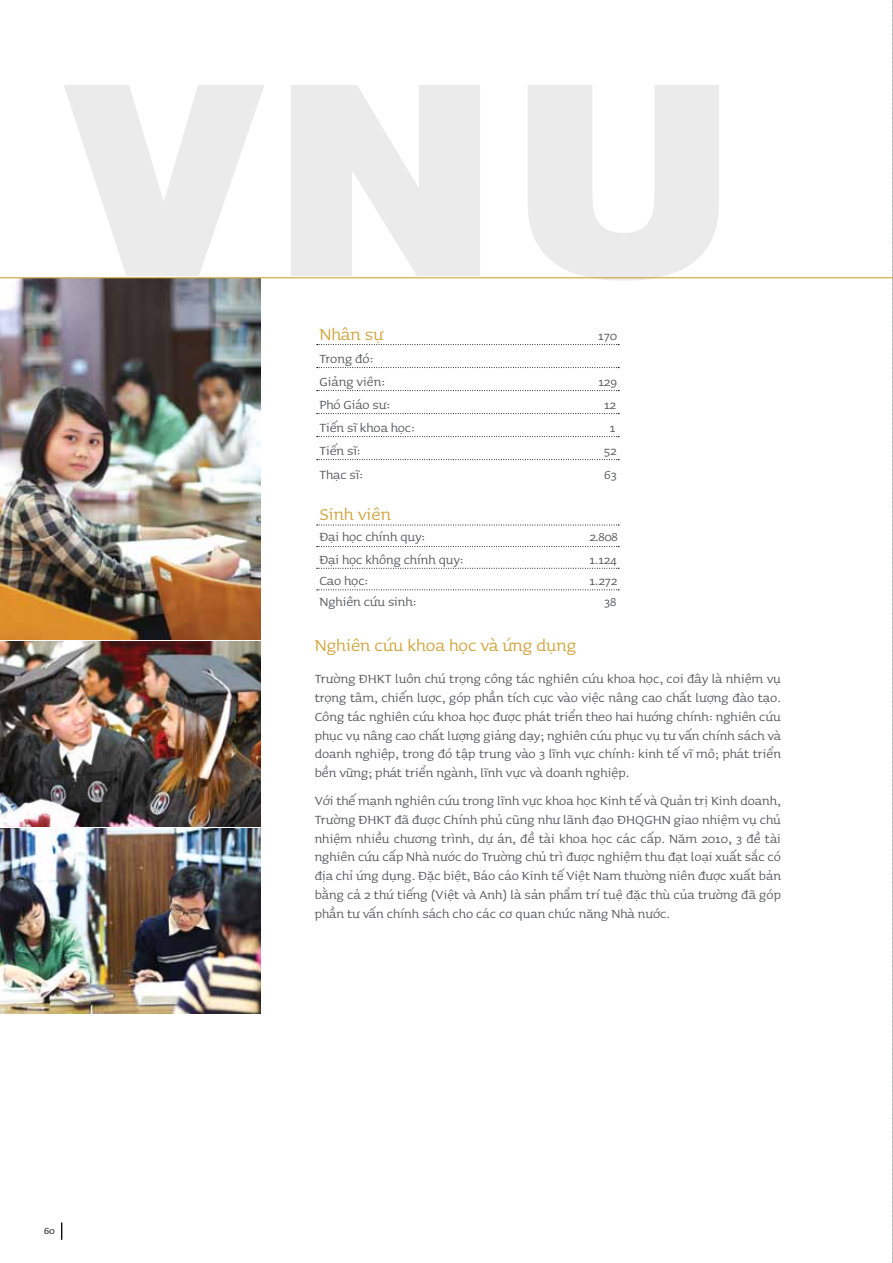
<style>
.page{position:relative;width:893px;height:1263px;background:#fff}
.page>*{position:absolute;margin:0;border:0;box-sizing:border-box;transform-origin:0 0}
.t1{font:21px "Oxydesign SR";color:#d1a43e}
.t2{font:15.75px/18.9px "Oxydesign SR";color:#58595b;text-align:justify}
.t3{font:12px "Oxydesign SR";color:#58595b}
</style>
<div class="page">
<svg style="left:64px;top:85px;width:655px;height:196px;fill:#ebebec"></svg>
<svg style="left:892px;top:0;width:1px;height:1263px"></svg>
<svg style="left:61px;top:1222px;width:1px;height:18px"></svg>
<img style="left:0;top:642px;width:260px;height:371px">
<img style="left:0;top:278px;width:260px;height:362px">
<hr style="left:0;top:277px;width:893px;height:1px;background:#d1a43e">
<svg style="left:317px;top:525px;width:302px;height:1px"></svg>
<svg style="left:317px;top:568px;width:302px;height:1px"></svg>
<svg style="left:317px;top:589px;width:302px;height:1px"></svg>
<svg style="left:317px;top:546px;width:302px;height:1px"></svg>
<svg style="left:317px;top:344px;width:302px;height:1px"></svg>
<svg style="left:317px;top:367px;width:302px;height:1px"></svg>
<svg style="left:317px;top:390px;width:302px;height:1px"></svg>
<svg style="left:317px;top:413px;width:302px;height:1px"></svg>
<svg style="left:317px;top:436px;width:302px;height:1px"></svg>
<svg style="left:317px;top:459px;width:302px;height:1px"></svg>
<p class="t3" style="left:44px;top:1224px;width:12px">60</p>
<h1 class="t1" style="left:319px;top:322px;width:66px">Nhân sự</h1>
<p class="t2" style="left:598px;top:326px;width:20px">170</p>
<p class="t2" style="left:319px;top:347px;width:67px;line-height:23.1px">Trong đó:<br>Giảng viên:</p>
<p class="t2" style="left:598px;top:372px;width:20px">129</p>
<p class="t2" style="left:319px;top:395px;width:72px">Phó Giáo sư:</p>
<p class="t2" style="left:604px;top:395px;width:13px">12</p>
<p class="t2" style="left:319px;top:418px;width:97px">Tiến sĩ khoa học:</p>
<p class="t2" style="left:610px;top:418px;width:7px">1</p>
<p class="t2" style="left:319px;top:441px;width:43px">Tiến sĩ:</p>
<p class="t2" style="left:604px;top:441px;width:14px">52</p>
<p class="t2" style="left:319px;top:464px;width:45px">Thạc sĩ:</p>
<p class="t2" style="left:604px;top:464px;width:14px">63</p>
<h1 class="t1" style="left:319px;top:502px;width:73px">Sinh viên</h1>
<p class="t2" style="left:319px;top:527px;width:107px">Đại học chính quy:</p>
<p class="t2" style="left:589px;top:527px;width:30px">2.808</p>
<p class="t2" style="left:319px;top:550px;width:146px">Đại học không chính quy:</p>
<p class="t2" style="left:589px;top:550px;width:29px">1.124</p>
<p class="t2" style="left:319px;top:571px;width:50px">Cao học:</p>
<p class="t2" style="left:589px;top:571px;width:29px">1.272</p>
<p class="t2" style="left:319px;top:592px;width:98px">Nghiên cứu sinh:</p>
<p class="t2" style="left:604px;top:592px;width:14px">38</p>
<h1 class="t1" style="left:315px;top:633px;width:263px">Nghiên cứu khoa học và ứng dụng</h1>
<p class="t2" style="left:315px;top:669px;width:468px">Trường ĐHKT luôn chú trọng công tác nghiên cứu khoa học, coi đây là nhiệm vụ trọng tâm, chiến lược, góp phần tích cực vào việc nâng cao chất lượng đào tạo.<br>Công tác nghiên cứu khoa học được phát triển theo hai hướng chính: nghiên cứu phục vụ nâng cao chất lượng giảng dạy; nghiên cứu phục vụ tư vấn chính sách và doanh nghiệp, trong đó tập trung vào 3 lĩnh vực chính: kinh tế vĩ mô; phát triển bền vững; phát triển ngành, lĩnh vực và doanh nghiệp.</p>
<p class="t2" style="left:315px;top:791px;width:468px">Với thế mạnh nghiên cứu trong lĩnh vực khoa học Kinh tế và Quản trị Kinh doanh, Trường ĐHKT đã được Chính phủ cũng như lãnh đạo ĐHQGHN giao nhiệm vụ chủ nhiệm nhiều chương trình, dự án, đề tài khoa học các cấp. Năm 2010, 3 đề tài nghiên cứu cấp Nhà nước do Trường chủ trì được nghiệm thu đạt loại xuất sắc có địa chỉ ứng dụng. Đặc biệt, Báo cáo Kinh tế Việt Nam thường niên được xuất bản bằng cả 2 thứ tiếng (Việt và Anh) là sản phẩm trí tuệ đặc thù của trường đã góp phần tư vấn chính sách cho các cơ quan chức năng Nhà nước.</p>
</div>
